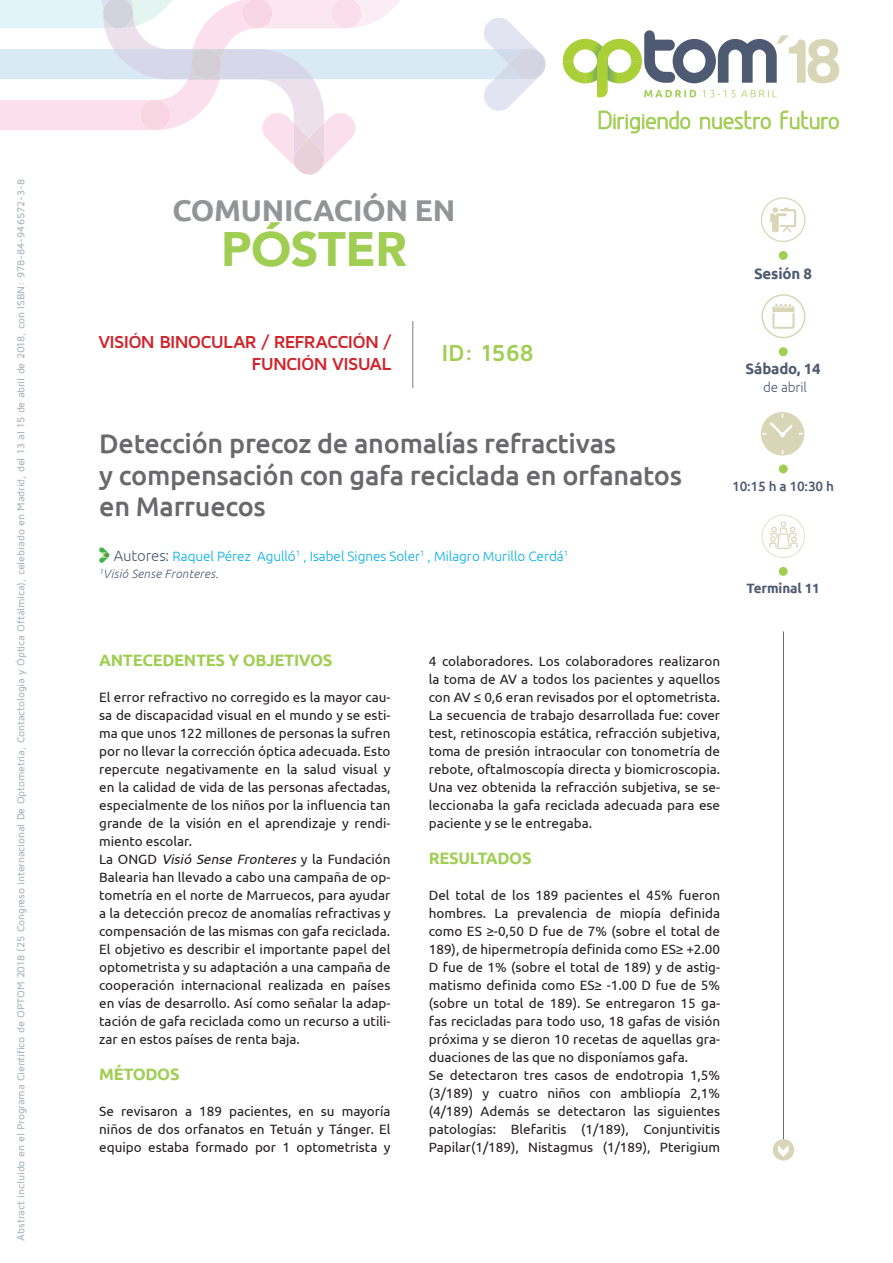
<style>
.page{position:relative;width:893px;height:1263px;background:#fff}
.page>*{position:absolute;margin:0;border:0;box-sizing:border-box;transform-origin:0 0}
.t1{font:900 48.3px "Avenir";letter-spacing:-.01em;color:#a0ce53}
.t2{font:700 30px "Ubuntu";letter-spacing:-.01em;color:#929497}
.t3{font:500 27px/31.5px "Ubuntu";letter-spacing:-.01em;color:#69696c}
.t4{font:700 24px "Maven Pro";letter-spacing:-.02em;color:#a0ce53}
.t5{font:23.4px "Greyscale Basic";color:#a0ce53}
.t6{font:700 18px/21.6px "Maven Pro";letter-spacing:-.05em;color:#d1232a;text-align:right}
.t7{font:700 16.5px "Ubuntu";letter-spacing:-.02em;color:#a0ce53}
.t8{font:700 15px "Ubuntu";color:#4e5a71}
.t9{font:13.5px/18px "Ubuntu";color:#231f20}
.t10{font:300 13.5px "Ubuntu";color:#00aee8}
.t11{font:500 13.5px "Ubuntu";letter-spacing:-.01em;color:#4e5a71}
.t12{font:700 13.5px "Ubuntu";letter-spacing:-.01em;color:#4e5a71}
.t13{font:300 13.5px "Ubuntu";letter-spacing:-.01em;color:#4e5a71}
.t14{font:italic 300 12px "Ubuntu";letter-spacing:.02em;color:#4e5a71}
.t15{font:500 10.5px "Maven Pro";letter-spacing:-.015em;color:#a5b4be}
.s1{font-size:15px;color:#4e5a71}
.s2{font-style:italic}
</style>
<div class="page">
<svg style="left:563px;top:30px;width:276px;height:67px"></svg>
<svg style="left:599px;top:111px;width:91px;height:22px"></svg>
<svg style="left:700px;top:111px;width:71px;height:18px"></svg>
<svg style="left:781px;top:111px;width:58px;height:18px"></svg>
<svg style="left:0;top:0;width:545px;height:175px"></svg>
<div style="left:773px;top:1139px;width:21px;height:21px;background:#d9d6b7;border-radius:50%"></div>
<svg style="left:778px;top:1145px;width:11px;height:12px"></svg>
<div style="left:761px;top:294px;width:44px;height:44px;border:2px solid #d9d6b7;border-radius:50%"></div>
<div style="left:779px;top:347px;width:9px;height:9px;background:#a0ce53;border-radius:50%"></div>
<div style="left:779px;top:251px;width:9px;height:9px;background:#a0ce53;border-radius:50%"></div>
<svg style="left:772px;top:304px;width:22px;height:25px"></svg>
<div style="left:779px;top:567px;width:9px;height:9px;background:#a0ce53;border-radius:50%"></div>
<div style="left:762px;top:515px;width:43px;height:43px;border:1px solid #dfe2c7;border-radius:50%"></div>
<svg style="left:769px;top:521px;width:28px;height:28px"></svg>
<div style="left:779px;top:464px;width:9px;height:9px;background:#a0ce53;border-radius:50%"></div>
<svg style="left:761px;top:412px;width:43px;height:44px"></svg>
<hr style="left:783px;top:631px;width:1px;height:508px;background:#69696c">
<svg style="left:761px;top:197px;width:44px;height:45px"></svg>
<hr style="left:412px;top:321px;width:1px;height:67px;background:#7a8086">
<svg style="left:99px;top:547px;width:10px;height:16px"></svg>
<p class="t15" style="left:14px;top:1240px;width:1063px;rotate:-90deg">Abstract incluido en el Programa Científico de OPTOM 2018 (25 Congreso internacional De Optometría, Contactología y Óptica Oftálmica), celebrado en Madrid, del 13 al 15 de abril de 2018, con ISBN: 978-84-946572-3-8</p>
<h2 class="t2" style="left:172px;top:192px;width:262px">COMUNICACIÓN EN</h2>
<h1 class="t1" style="left:221px;top:208px;width:187px">PÓSTER</h1>
<h3 class="t6" style="left:98px;top:330px;width:295px">VISIÓN BI NOCULAR / REFRACCIÓN /<br>FUNCIÓN VISUAL</h3>
<h3 class="t4" style="left:442px;top:338px;width:94px">ID: 1568</h3>
<h3 class="t5" style="left:597px;top:106px;width:244px">Dirigiendo nuestro futuro</h3>
<p class="t8" style="left:754px;top:264px;width:60px">SESIÓN 8</p>
<p class="t8" style="left:745px;top:360px;width:77px">SÁBADO, 14</p>
<p class="t13" style="left:763px;top:379px;width:45px">de abril</p>
<h3 class="t3" style="left:99px;top:427px;width:584px">Detección precoz de anomalías refractivas<br>y compensación con gafa reciclada en orfanatos en Marruecos</h3>
<p class="t10" style="left:114px;top:548px;width:456px"><span class="s1">Autores:</span> Raquel Pérez Agulló<sup>1</sup> , Isabel Signes Soler<sup>1</sup> , Milagro Murillo Cerdá<sup>1</sup></p>
<p class="t14" style="left:99px;top:567px;width:121px"><sup>1</sup>Visió Sense Fronteres.</p>
<p class="t11" style="left:732px;top:478px;width:103px">10:15 h a 10:30 h</p>
<p class="t12" style="left:747px;top:580px;width:75px">TERMINAL 11</p>
<p class="t7" style="left:99px;top:650px;width:235px">ANTECEDENTES Y OBJETIVOS</p>
<p class="t9" style="left:99px;top:688px;width:293px">El error refractivo no corregido es la mayor cau&shy;sa de discapacidad visual en el mundo y se esti&shy;ma que unos 122 millones de personas la sufren por no llevar la corrección óptica adecuada. Esto repercute negativamente en la salud visual y en la calidad de vida de las personas afectadas, especialmente de los niños por la influencia tan grande de la visión en el aprendizaje y rendi&shy;miento escolar.<br>La O N G D <span class="s2">Visió Sense Fronteres</span> y l a F u n d a c i ó n Balearia han llevado a cabo una campaña de op&shy;tometría en el norte de Marruecos, para ayudar a la detección precoz de anomalías refractivas y compensación de las mismas con gafa reciclada.<br>El objetivo es describir el importante papel del optometrista y su adaptación a una campaña de cooperación internacional realizada en países en vías de desarrollo. Así como señalar la adap&shy;tación de gafa reciclada como un recurso a utili&shy;zar en estos países de renta baja.</p>
<p class="t7" style="left:99px;top:1064px;width:82px">MÉTODOS</p>
<p class="t9" style="left:99px;top:1102px;width:293px;text-align:justify">Se revisaron a 189 pacientes, en su mayoría niños de dos orfanatos en Tetuán y Tánger. El equipo estaba formado por 1 optometrista y</p>
<p class="t9" style="left:429px;top:652px;width:293px;text-align:justify">4 colaboradores. Los colaboradores realizaron la toma de AV a todos los pacientes y aquellos con AV ≤ 0,6 eran revisados por el optometrista.<br>La secuencia de trabajo desarrollada fue: cover test, retinoscopia estática, refracción subjetiva, toma de presión intraocular con tonometría de rebote, oftalmoscopía directa y biomicroscopia.<br>Una vez obtenida la refracción subjetiva, se se&shy;leccionaba la gafa reciclada adecuada para ese paciente y se le entregaba.</p>
<p class="t7" style="left:429px;top:848px;width:104px">RESULTADOS</p>
<p class="t9" style="left:429px;top:886px;width:293px">Del total de los 189 pacientes el 45% fueron hombres. La prevalencia de miopía definida como ES ≥-0,50 D fue de 7% (sobre el total de 189), de hipermetropía definida como ES≥ +2.00<br>D fue de 1% (sobre el total de 189) y de astig&shy;matismo definida como ES≥ -1.00 D fue de 5% (sobre un total de 189). Se entregaron 15 ga&shy;fas recicladas para todo uso, 18 gafas de visión próxima y se dieron 10 recetas de aquellas gra&shy;duaciones de las que no disponíamos gafa.<br>Se detectaron tres casos de endotropia 1,5% (3/189) y cuatro niños con ambliopía 2,1% (4/189) Además se detectaron las siguientes patologías: Blefaritis (1/189), Conjuntivitis Papilar(1/189), Nistagmus (1/189), Pterigium</p>
</div>
